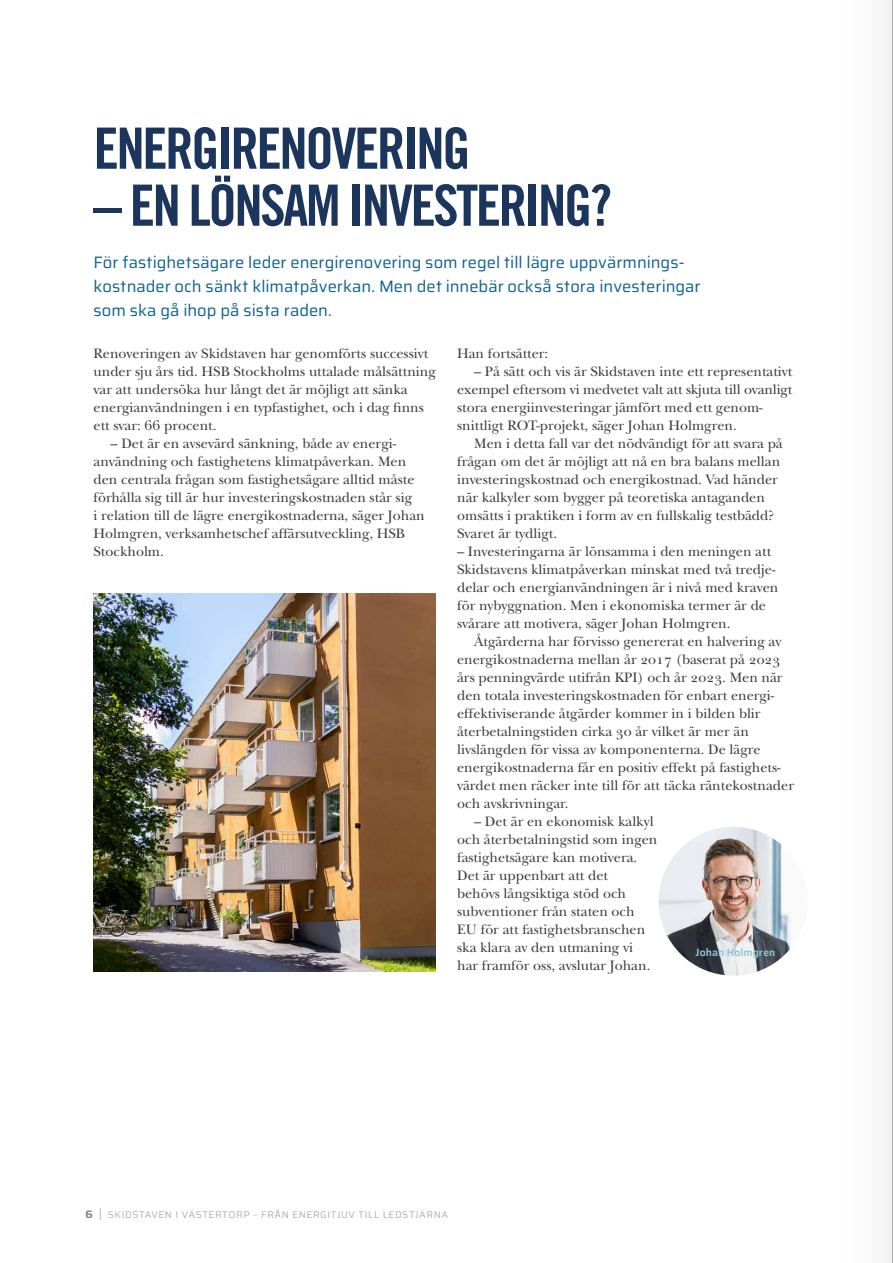
<style>
.page{position:relative;width:893px;height:1263px;background:#fff}
.page>*{position:absolute;margin:0;border:0;box-sizing:border-box;transform-origin:0 0}
.t1{font:57px "Trade Gothic LT Pro Bd Cn 20";letter-spacing:-.045em;color:#1c355d}
.t2{font:16.5px/24px "Saira";color:#0f6191}
.t3{font:14.25px/18px "New Baskerville Std";color:#3c3c3b}
.t4{font:600 10.5px "Saira";letter-spacing:.01em;color:#92c3d2}
.t5{font:9.75px "Saira";letter-spacing:.06em;color:#b2b0b0}
.s1{font-weight:600;font-size:12.75px;color:#838383}
.s2{font-size:12.75px}
</style>
<div class="page">
<img style="left:94px;top:593px;width:342px;height:378px">
<img style="left:659px;top:827px;width:148px;height:148px;border-radius:74px">
<div style="left:829px;top:0;width:64px;height:1263px;background:#fcfbfb"></div>
<h1 class="t1" style="left:94px;top:114px;width:379px">ENERGIRENOVERING</h1>
<h1 class="t1" style="left:94px;top:171px;width:520px">– EN LÖNSAM INVESTERING?</h1>
<p class="t2" style="left:94px;top:250px;width:608px">För fastighetsägare leder energirenovering som regel till lägre uppvärmnings&shy;kostnader och sänkt klimatpåverkan. Men det innebär också stora investeringar som ska gå ihop på sista raden.</p>
<p class="t3" style="left:94px;top:345px;width:344px">Renoveringen av Skidstaven har genomförts successivt under sju års tid. HSB Stockholms uttalade målsättning var att undersöka hur långt det är möjligt att sänka energianvändningen i en typfastighet, och i dag finns ett svar: 66 procent.</p>
<p class="t3" style="left:94px;top:435px;width:333px;text-indent:17px">– Det är en avsevärd sänkning, både av energi&shy;användning och fastighetens klimatpåverkan. Men den centrala frågan som fastighetsägare alltid måste förhålla sig till är hur investeringskostnaden står sig<br>i relation till de lägre energikostnaderna, säger Johan Holmgren, verksamhetschef affärsutveckling, HSB Stockholm.</p>
<p class="t3" style="left:457px;top:345px;width:93px">Han fortsätter:</p>
<p class="t3" style="left:457px;top:363px;width:337px;text-indent:17px">– På sätt och vis är Skidstaven inte ett representativt exempel eftersom vi medvetet valt att skjuta till ovanligt stora energiinvesteringar jämfört med ett genom&shy;snittligt ROT-projekt, säger Johan Holmgren.</p>
<p class="t3" style="left:457px;top:435px;width:327px;text-indent:17px">Men i detta fall var det nödvändigt för att svara på frågan om det är möjligt att nå en bra balans mellan investeringskostnad och energikostnad. Vad händer när kalkyler som bygger på teoretiska antaganden omsätts i praktiken i form av en fullskalig testbädd?<br>Svaret är tydligt.</p>
<p class="t3" style="left:457px;top:543px;width:323px">– Investeringarna är lönsamma i den meningen att Skidstavens klimatpåverkan minskat med två tredje&shy;delar och energianvändningen är i nivå med kraven för nybyggnation. Men i ekonomiska termer är de svårare att motivera, säger Johan Holmgren.</p>
<p class="t3" style="left:457px;top:633px;width:338px;text-indent:17px">Åtgärderna har förvisso genererat en halvering av energikostnaderna mellan år 2017 (baserat på 2023 års penningvärde utifrån KPI) och år 2023. Men när den totala investeringskostnaden för enbart energi&shy;effektiviserande åtgärder kommer in i bilden blir återbetalningstiden cirka 30 år vilket är mer än livslängden för vissa av komponenterna. De lägre energikostnaderna får en positiv effekt på fastighets&shy;värdet men räcker inte till för att täcka räntekostnader och avskrivningar.</p>
<p class="t3" style="left:457px;top:813px;width:202px;text-indent:17px">– Det är en ekonomisk kalkyl och återbetalningstid som ingen fastighetsägare kan motivera.<br>Det är uppenbart att det<br>behövs långsiktiga stöd och subventioner från staten och<br>EU för att fastighetsbranschen ska klara av den utmaning vi har framför oss, avslutar Johan.</p>
<p class="t4" style="left:696px;top:944px;width:81px">Johan Holmgren</p>
<p class="t5" style="left:85px;top:1206px;width:365px"><span class="s1">6</span> <span class="s2">|</span> SKIDSTAVEN I VÄSTERTORP – FRÅN ENERGITJUV TILL LEDSTJÄRNA</p>
</div>
